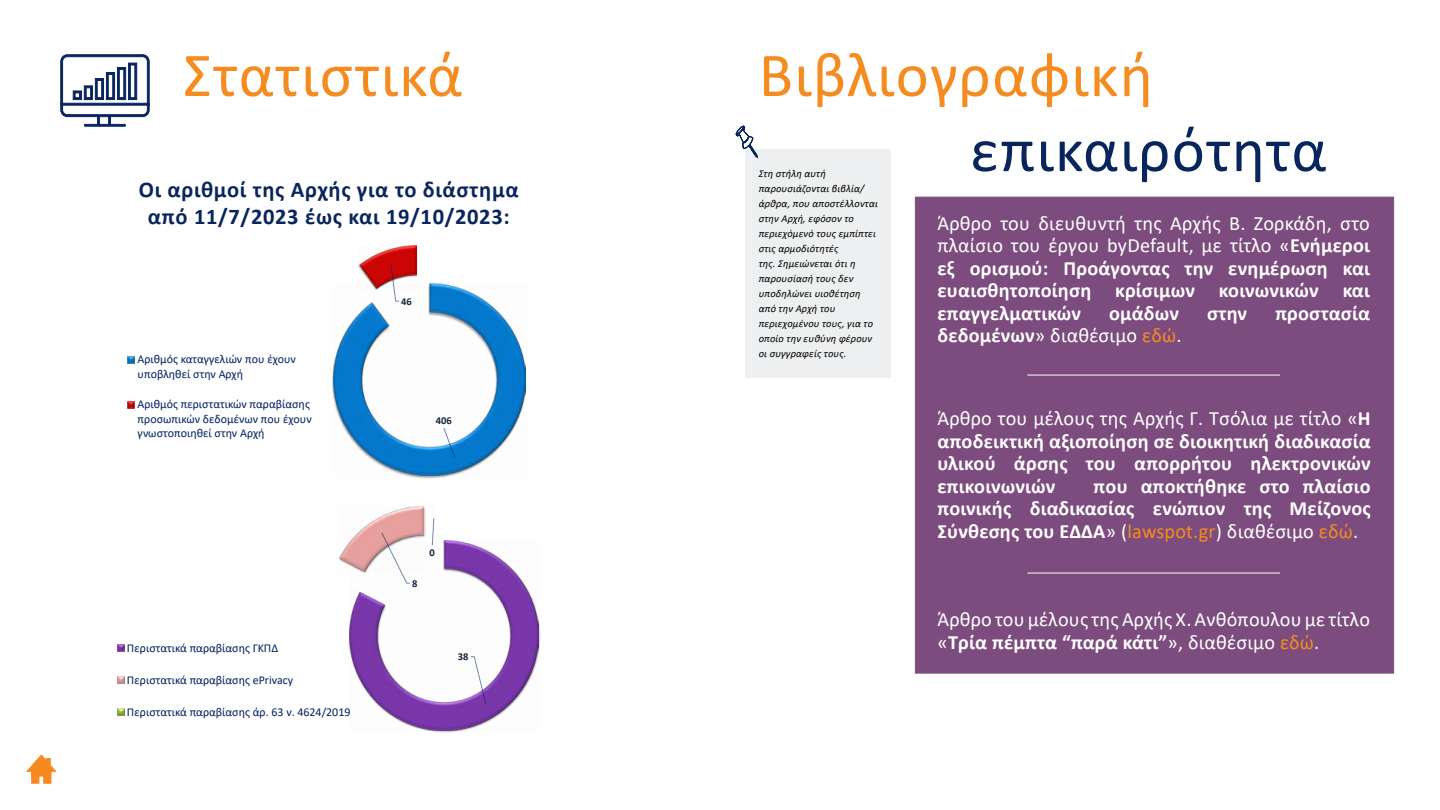
<style>
.page{position:relative;width:1440px;height:810px;background:#fff}
.page>*{position:absolute;margin:0;border:0;box-sizing:border-box;transform-origin:0 0}
.Text_Left_Justify{font:63px "Calibri";letter-spacing:.02em;color:#f68b1f}
.Text_Left_Justify-2{font:63px "Calibri";letter-spacing:.02em;color:#08255d}
.Text_Right_Justify{font:700 22.5px "Calibri";letter-spacing:.03em;color:#08255d}
.Text_Left_Justify-3{font:700 20.25px/22.5px "Calibri";letter-spacing:.01em;color:#fff;text-align:justify}
.Text_Left_Justify-4{font:20.25px/22.5px "Calibri";letter-spacing:.01em;color:#fff}
.t1{font:12px/14.6px "Calibri";color:#002060}
.body_text_left{font:italic 10.5px/15px "Calibri";letter-spacing:.01em;color:#000}
.t2{font:700 10.5px "Calibri";letter-spacing:-.005em;color:#10253f}
.s1{font-weight:400}
.s2{font-weight:700}
.s3{color:#f68b1f}
.s4{font-weight:400;color:#f68b1f}
</style>
<div class="page">
<svg style="left:26px;top:754px;width:31px;height:30px"></svg>
<div style="left:915px;top:197px;width:479px;height:477px;background:#7b4c7d;border:1px solid #602762"></div>
<hr style="left:1027px;top:375px;width:253px;height:1px;background:#fff">
<hr style="left:1027px;top:573px;width:253px;height:1px;background:#fff">
<div style="left:746px;top:149px;width:145px;height:229px;background:#eeeff0"></div>
<div style="left:84px;top:124px;width:42px;height:3px;border:1px solid #08255d"></div>
<svg style="left:60px;top:54px;width:90px;height:71px"></svg>
<svg style="left:735px;top:125px;width:23px;height:33px"></svg>
<img style="left:349px;top:540px;width:192px;height:193px">
<img style="left:349px;top:506px;width:77px;height:69px">
<img style="left:350px;top:541px;width:189px;height:189px">
<img style="left:339px;top:507px;width:85px;height:64px">
<svg style="left:470px;top:656px;width:17px;height:49px"></svg>
<svg style="left:381px;top:532px;width:30px;height:52px"></svg>
<svg style="left:432px;top:518px;width:3px;height:28px"></svg>
<svg style="left:117px;top:645px;width:7px;height:7px"></svg>
<svg style="left:117px;top:677px;width:7px;height:7px"></svg>
<svg style="left:117px;top:709px;width:7px;height:7px"></svg>
<img style="left:332px;top:283px;width:195px;height:196px">
<img style="left:357px;top:245px;width:62px;height:39px">
<img style="left:333px;top:284px;width:192px;height:192px">
<img style="left:359px;top:246px;width:58px;height:42px">
<svg style="left:443px;top:427px;width:12px;height:31px"></svg>
<svg style="left:390px;top:264px;width:10px;height:38px"></svg>
<svg style="left:128px;top:356px;width:7px;height:7px"></svg>
<svg style="left:128px;top:401px;width:7px;height:7px"></svg>
<p class="Text_Left_Justify" style="left:183px;top:31px;width:281px">Στατιστικά</p>
<p class="Text_Right_Justify" style="left:139px;top:173px;width:381px">Οι αριθμοί της Αρχής για το διάστημα</p>
<p class="Text_Right_Justify" style="left:148px;top:200px;width:363px">από 11/7/2023 έως και 19/10/2023:</p>
<p class="t1" style="left:138px;top:352px;width:160px">Αριθμός καταγγελιών που έχουν υποβληθεί στην Αρχή</p>
<p class="t1" style="left:138px;top:397px;width:176px">Αριθμός περιστατικών παραβίασης προσωπικών δεδομένων που έχουν γνωστοποιηθεί στην Αρχή</p>
<p class="t1" style="left:127px;top:640px;width:153px">Περιστατικά παραβίασης ΓΚΠΔ</p>
<p class="t1" style="left:127px;top:672px;width:168px">Περιστατικά παραβίασης ePrivacy</p>
<p class="t1" style="left:127px;top:704px;width:225px">Περιστατικά παραβίασης άρ. 63 ν. 4624/2019</p>
<p class="t2" style="left:401px;top:294px;width:12px">46</p>
<p class="t2" style="left:436px;top:413px;width:17px">406</p>
<p class="t2" style="left:412px;top:576px;width:7px">8</p>
<p class="t2" style="left:430px;top:545px;width:7px">0</p>
<p class="t2" style="left:458px;top:649px;width:12px">38</p>
<p class="Text_Left_Justify" style="left:759px;top:31px;width:396px">Βιβλιογραφική</p>
<p class="body_text_left" style="left:759px;top:166px;width:121px">Στη στήλη αυτή παρουσιάζονται βιβλία/ άρθρα, που αποστέλλονται στην Αρχή, εφόσον το περιεχόμενό τους εμπίπτει στις αρμοδιότητές<br>της. Σημειώνεται ότι η παρουσίασή τους δεν υποδηλώνει υιοθέτηση από την Αρχή του περιεχομένου τους, για το οποίο την ευθύνη φέρουν οι συγγραφείς τους.</p>
<p class="Text_Left_Justify-2" style="left:970px;top:106px;width:358px">επικαιρότητα</p>
<p class="Text_Left_Justify-3" style="left:938px;top:212px;width:434px"><span class="s1">Άρθρο του διευθυντή της Αρχής Β. Ζορκάδη, στο πλαίσιο του έργου byDefault, με τίτλο «</span>Ενήμεροι εξ ορισμού: Προάγοντας την ενημέρωση και ευαισθητοποίηση κρίσιμων κοινωνικών και επαγγελματικών</p>
<p class="Text_Left_Justify-3" style="left:1109px;top:302px;width:71px">ομάδων</p>
<p class="Text_Left_Justify-3" style="left:1207px;top:302px;width:42px">στην</p>
<p class="Text_Left_Justify-3" style="left:1275px;top:302px;width:96px">προστασία</p>
<p class="Text_Left_Justify-4" style="left:938px;top:324px;width:246px"><span class="s2">δεδομένων</span>» διαθέσιμο <span class="s3">εδώ</span>.</p>
<p class="Text_Left_Justify-3" style="left:938px;top:407px;width:435px"><span class="s1">Άρθρο του μέλους της Αρχής Γ. Τσόλια με τίτλο «</span>Η αποδεικτική αξιοποίηση σε διοικητική διαδικασία υλικού άρσης του απορρήτου ηλεκτρονικών επικοινωνιών</p>
<p class="Text_Left_Justify-3" style="left:938px;top:475px;width:435px;text-indent:156px">που αποκτήθηκε στο πλαίσιο ποινικής διαδικασίας ενώπιον της Μείζονος Σύνθεσης του ΕΔΔΑ<span class="s1">» (</span><span class="s4">lawspot.gr</span><span class="s1">) διαθέσιμο</span> <span class="s4">εδώ</span><span class="s1">.</span></p>
<p class="Text_Left_Justify-4" style="left:938px;top:608px;width:434px">Άρθρο του μέλους της Αρχής Χ. Ανθόπουλου με τίτλο «<span class="s2">Τρία πέμπτα “παρά κάτι”</span>», διαθέσιμο <span class="s3">εδώ</span>.</p>
</div>
